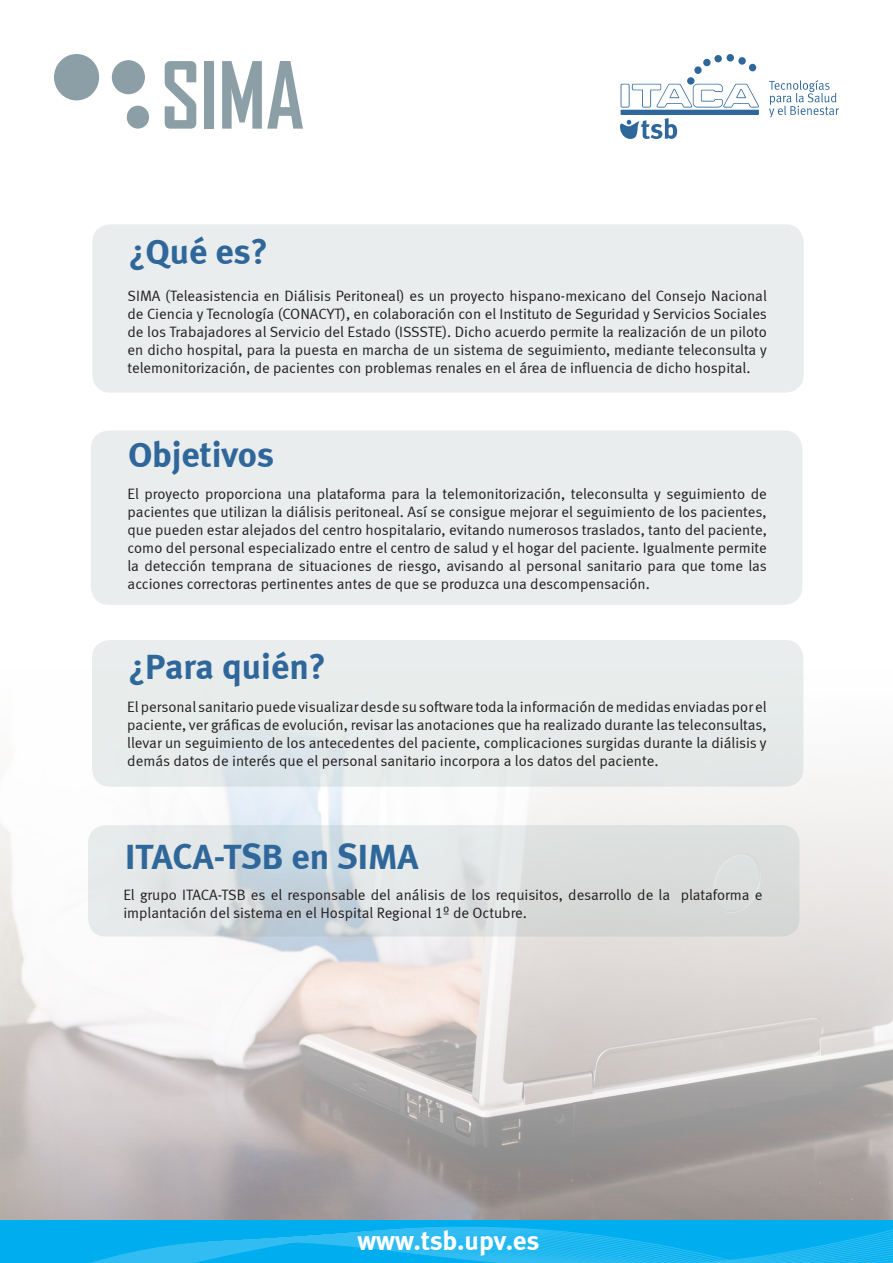
<style>
.page{position:relative;width:893px;height:1263px;background:#fff}
.page>*{position:absolute;margin:0;border:0;box-sizing:border-box;transform-origin:0 0}
.t1{font:36px "Meta Bold LF";color:#2f679a}
.t2{font:27px "Meta Bold LF";letter-spacing:-.005em;color:#fff}
.t3{font:15px/18px "Meta Normal LF";color:#231f20;text-align:justify}
</style>
<div class="page">
<img style="left:0;top:675px;width:893px;height:542px">
<div style="left:694px;top:66px;width:8px;height:8px;background:#2f679a;border-radius:50%"></div>
<div style="left:687px;top:77px;width:7px;height:8px;background:#2f679a;border-radius:50%"></div>
<svg style="left:621px;top:84px;width:138px;height:24px"></svg>
<div style="left:621px;top:110px;width:138px;height:5px;background:#2f679a"></div>
<div style="left:703px;top:59px;width:8px;height:7px;background:#2f679a;border-radius:50%"></div>
<div style="left:738px;top:57px;width:8px;height:8px;background:#2f679a;border-radius:50%"></div>
<div style="left:749px;top:64px;width:7px;height:7px;background:#2f679a;border-radius:50%"></div>
<div style="left:727px;top:54px;width:7px;height:8px;background:#2f679a;border-radius:50%"></div>
<div style="left:714px;top:55px;width:8px;height:7px;background:#2f679a;border-radius:50%"></div>
<svg style="left:620px;top:118px;width:57px;height:21px"></svg>
<svg style="left:769px;top:80px;width:70px;height:37px"></svg>
<div style="left:54px;top:54px;width:45px;height:46px;background:#8c9ea6;border-radius:50%"></div>
<div style="left:112px;top:60px;width:33px;height:34px;background:#8c9ea6;border-radius:50%"></div>
<div style="left:127px;top:106px;width:22px;height:23px;background:#8c9ea6;border-radius:50%"></div>
<svg style="left:165px;top:61px;width:31px;height:68px"></svg>
<div style="left:204px;top:61px;width:10px;height:68px;background:#8c9ea6"></div>
<svg style="left:222px;top:61px;width:81px;height:68px"></svg>
<div style="left:92px;top:224px;width:712px;height:169px;background:#e9eded;border-radius:18px"></div>
<div style="left:91px;top:431px;width:711px;height:174px;background:#e9eded;border-radius:18px"></div>
<div style="left:92px;top:640px;width:711px;height:147px;background:#e8edec;border-radius:18px"></div>
<svg style="left:88px;top:825px;width:711px;height:111px;background:#dadfe0"></svg>
<svg style="left:0;top:1217px;width:893px;height:46px;background:#19b1ea"></svg>
<p class="t1" style="left:128px;top:230px;width:141px">¿Qué es?</p>
<p class="t3" style="left:128px;top:286px;width:641px">SIMA (Teleasistencia en Diálisis Peritoneal) es un proyecto hispano-mexicano del Consejo Nacional de Ciencia y Tecnología (CONACYT), en colaboración con el Instituto de Seguridad y Servicios Sociales de los Trabajadores al Servicio del Estado (ISSSTE). Dicho acuerdo permite la realización de un piloto en dicho hospital, para la puesta en marcha de un sistema de seguimiento, mediante teleconsulta y telemonitorización, de pacientes con problemas renales en el área de influencia de dicho hospital.</p>
<p class="t1" style="left:128px;top:433px;width:148px">Objetivos</p>
<p class="t3" style="left:128px;top:485px;width:641px">El proyecto proporciona una plataforma para la telemonitorización, teleconsulta y seguimiento de pacientes que utilizan la diálisis peritoneal. Así se consigue mejorar el seguimiento de los pacientes, que pueden estar alejados del centro hospitalario, evitando numerosos traslados, tanto del paciente, como del personal especializado entre el centro de salud y el hogar del paciente. Igualmente permite la detección temprana de situaciones de riesgo, avisando al personal sanitario para que tome las acciones correctoras pertinentes antes de que se produzca una descompensación.</p>
<p class="t1" style="left:128px;top:645px;width:199px">¿Para quién?</p>
<p class="t3" style="left:127px;top:698px;width:641px">El personal sanitario puede visualizar desde su software toda la información de medidas enviadas por el paciente, ver gráficas de evolución, revisar las anotaciones que ha realizado durante las teleconsultas, llevar un seguimiento de los antecedentes del paciente, complicaciones surgidas durante la diálisis y demás datos de interés que el personal sanitario incorpora a los datos del paciente.</p>
<p class="t1" style="left:125px;top:835px;width:295px">ITACA-TSB en SIMA</p>
<p class="t3" style="left:123px;top:886px;width:641px">El grupo ITACA-TSB es el responsable del análisis de los requisitos, desarrollo de la plataforma e implantación del sistema en el Hospital Regional 1º de Octubre.</p>
<p class="t2" style="left:357px;top:1224px;width:183px">www.tsb.upv.es</p>
</div>
